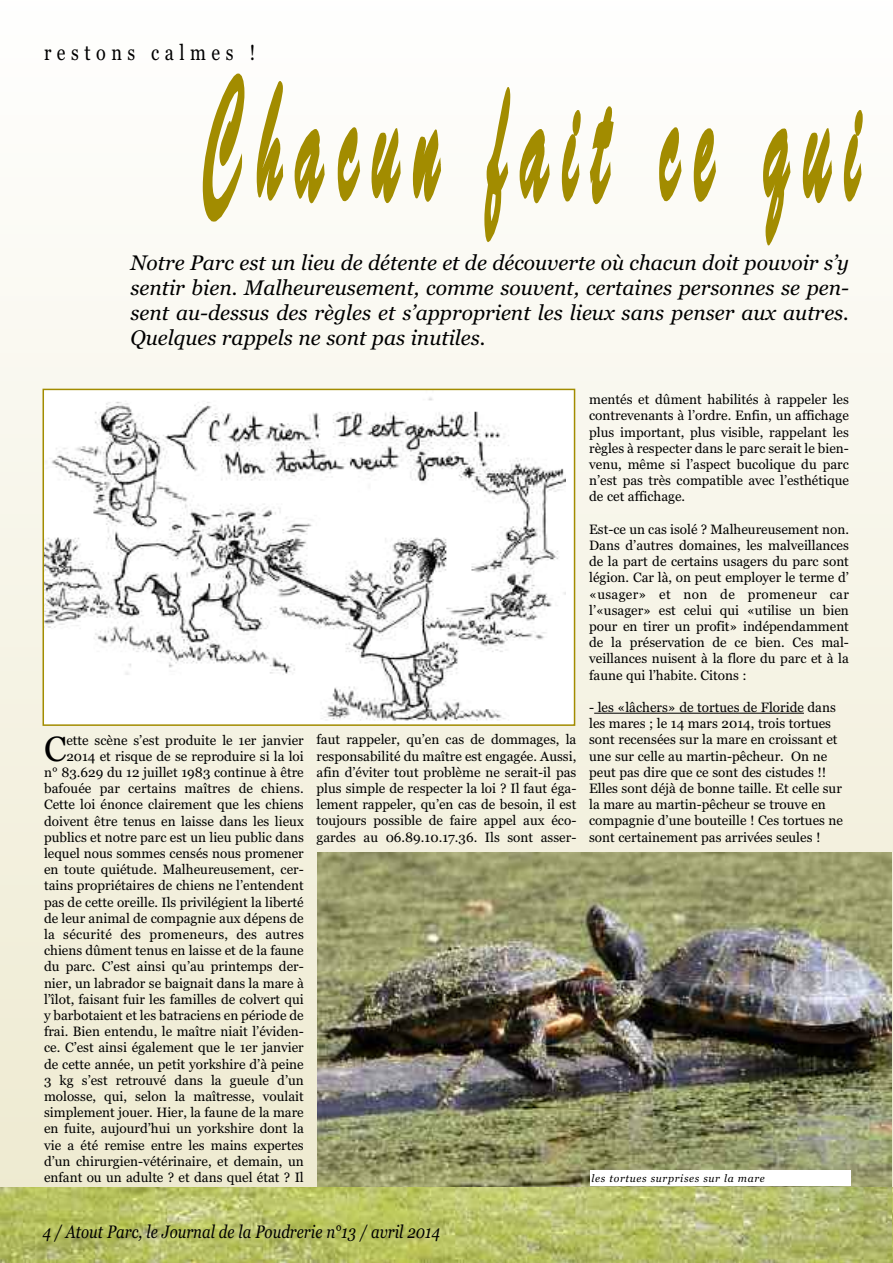
<style>
.page{position:relative;width:893px;height:1263px;background:#fff}
.page>*{position:absolute;margin:0;border:0;box-sizing:border-box;transform-origin:0 0}
.t1{font:172.8px "Brush Script Std";letter-spacing:.285em;color:#a28c00;scale:.31 1}
.t2{font:34.95px "Georgia";color:#000}
.t3{font:21.6px "Georgia";letter-spacing:.305em;color:#000;scale:.83 1}
.t4{font:italic 21px/25.2px "Georgia";color:#000;text-align:justify}
.t5{font:italic 18px "Georgia";color:#000;scale:.83 1}
.t6{font:13.5px/16.2px "Georgia";color:#000;text-align:justify}
.t7{font:italic 10.5px "Georgia";letter-spacing:.06em;color:#000}
</style>
<div class="page">
<img style="left:891px;top:1186px;width:2px;height:77px">
<img style="left:0;top:1186px;width:891px;height:77px">
<div style="left:0;top:0;width:893px;height:1186px;background:linear-gradient(to bottom,#fefefe,#eeead1)"></div>
<hr style="left:594px;top:713px;width:210px;height:1px;background:#000">
<img style="left:317px;top:852px;width:574px;height:334px">
<img style="left:46px;top:392px;width:519px;height:331px">
<div style="left:43px;top:389px;width:532px;height:337px;border:2px solid #a28c00"></div>
<div style="left:590px;top:1170px;width:260px;height:16px;background:#fff"></div>
<h3 class="t3" style="left:44px;top:40px;width:256px">restons calmes !</h3>
<h1 class="t1" style="left:204px;top:78px;width:2118px">Chacun fait ce qui</h1>
<p class="t4" style="left:130px;top:250px;width:720px">Notre Parc est un lieu de détente et de découverte où chacun doit pouvoir s’y sentir bien. Malheureusement, comme souvent, certaines personnes se pen&shy;sent au-dessus des règles et s’approprient les lieux sans penser aux autres.<br>Quelques rappels ne sont pas inutiles.</p>
<p class="t6" style="left:44px;top:732px;width:261px;text-align:right">ette scène s’est produite le 1er janvier 2014 et risque de se reproduire si la loi<br>n° 83.629 du 12 juillet 1983 continue à être bafouée par certains maîtres de chiens.<br>Cette loi énonce clairement que les chiens doivent être tenus en laisse dans les lieux publics et notre parc est un lieu public dans lequel nous sommes censés nous promener en toute quiétude. Malheureusement, cer&shy;tains propriétaires de chiens ne l’entendent pas de cette oreille. Ils privilégient la liberté de leur animal de compagnie aux dépens de la sécurité des promeneurs, des autres chiens dûment tenus en laisse et de la faune du parc. C’est ainsi qu’au printemps der&shy;nier, un labrador se baignait dans la mare à l’îlot, faisant fuir les familles de colvert qui y barbotaient et les batraciens en période de frai. Bien entendu, le maître niait l’éviden&shy;ce. C’est ainsi également que le 1er janvier de cette année, un petit yorkshire d’à peine 3 kg s’est retrouvé dans la gueule d’un molosse, qui, selon la maîtresse, voulait simplement jouer. Hier, la faune de la mare en fuite, aujourd’hui un yorkshire dont la vie a été remise entre les mains expertes d’un chirurgien-vétérinaire, et demain, un enfant ou un adulte ? et dans quel état ? Il</p>
<p class="t6" style="left:317px;top:732px;width:261px">faut rappeler, qu’en cas de dommages, la responsabilité du maître est engagée. Aussi, afin d’éviter tout problème ne serait-il pas plus simple de respecter la loi ? Il faut éga&shy;lement rappeler, qu’en cas de besoin, il est toujours possible de faire appel aux éco&shy;gardes au 06.89.10.17.36. Ils sont asser-</p>
<h2 class="t2" style="left:44px;top:728px;width:24px">C</h2>
<p class="t6" style="left:589px;top:391px;width:261px">mentés et dûment habilités à rappeler les contrevenants à l’ordre. Enfin, un affichage plus important, plus visible, rappelant les règles à respecter dans le parc serait le bien&shy;venu, même si l’aspect bucolique du parc n’est pas très compatible avec l’esthétique de cet affichage.</p>
<p class="t6" style="left:589px;top:521px;width:261px">Est-ce un cas isolé ? Malheureusement non.<br>Dans d’autres domaines, les malveillances de la part de certains usagers du parc sont légion. Car là, on peut employer le terme d’ «usager» et non de promeneur car l’«usager» est celui qui «utilise un bien pour en tirer un profit» indépendamment de la préservation de ce bien. Ces mal&shy;veillances nuisent à la flore du parc et à la faune qui l’habite. Citons :</p>
<p class="t6" style="left:589px;top:699px;width:255px;text-align:left">- les «lâchers» de tortues de Floride dans les mares ; le 14 mars 2014, trois tortues sont recensées sur la mare en croissant et une sur celle au martin-pêcheur. On ne peut pas dire que ce sont des cistudes !!<br>Elles sont déjà de bonne taille. Et celle sur la mare au martin-pêcheur se trouve en compagnie d’une bouteille ! Ces tortues ne sont certainement pas arrivées seules !</p>
<p class="t7" style="left:592px;top:1173px;width:175px">les tortues surprises sur la mare</p>
<h3 class="t5" style="left:42px;top:1221px;width:481px">4 / Atout Parc, le Journal de la Poudrerie n°13 / avril 2014</h3>
</div>
